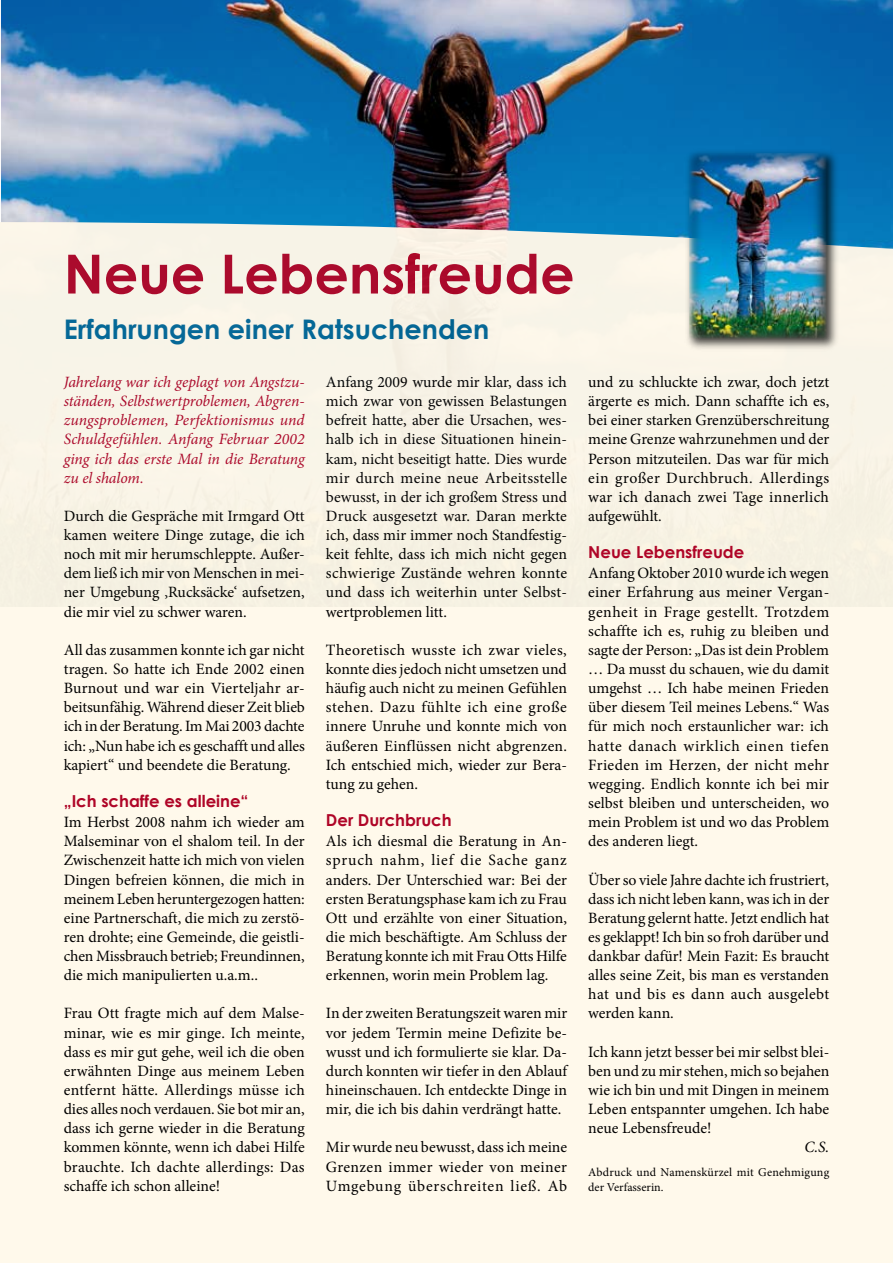
<style>
.page{position:relative;width:893px;height:1263px;background:#fff}
.page>*{position:absolute;margin:0;border:0;box-sizing:border-box;transform-origin:0 0}
.t1{font:700 54px "Century Gothic";color:#af0527}
.t2{font:700 27px "Century Gothic";color:#006696}
.t3{font:700 16.5px "Century Gothic";color:#af0527}
.t4{font:15.75px/19.2px "Minion Pro";color:#000;text-align:justify}
.t5{font:italic 15.75px/19.2px "Minion Pro";letter-spacing:-.01em;color:#af0527;text-align:justify}
.t6{font:italic 15.75px "Minion Pro";color:#000}
.t7{font:12px/14.4px "Minion Pro";letter-spacing:.015em;color:#000}
</style>
<div class="page">
<div style="left:0;top:606px;width:893px;height:657px;background:#fff9eb"></div>
<img style="left:0;top:0;width:893px;height:606px">
<div style="left:685px;top:148px;width:155px;height:203px;background:#000;opacity:.75"></div>
<img style="left:689px;top:153px;width:137px;height:185px">
<h1 class="t1" style="left:64px;top:233px;width:512px">Neue Lebensfreude</h1>
<h2 class="t2" style="left:64px;top:308px;width:427px">Erfahrungen einer Ratsuchenden</h2>
<p class="t5" style="left:64px;top:372px;width:242px">Jahrelang war ich geplagt von Angstzu&shy;ständen, Selbstwertproblemen, Abgren&shy;zungsproblemen, Perfektionismus und Schuldgefühlen. Anfang Februar 2002 ging ich das erste Mal in die Beratung zu el shalom.</p>
<p class="t4" style="left:64px;top:506px;width:243px">Durch die Gespräche mit Irmgard Ott kamen weitere Dinge zutage, die ich noch mit mir herumschleppte. Außer&shy;dem ließ ich mir von Menschen in mei&shy;ner Umgebung ‚Rucksäcke‘ aufsetzen, die mir viel zu schwer waren.</p>
<p class="t4" style="left:64px;top:640px;width:243px">All das zusammen konnte ich gar nicht tragen. So hatte ich Ende 2002 einen Burnout und war ein Vierteljahr ar&shy;beitsunfähig. Während dieser Zeit blieb ich in der Beratung. Im Mai 2003 dachte ich: „Nun habe ich es geschafft und alles kapiert“ und beendete die Beratung.</p>
<p class="t3" style="left:64px;top:788px;width:186px">„Ich schaffe es alleine“</p>
<p class="t4" style="left:64px;top:812px;width:243px">Im Herbst 2008 nahm ich wieder am Malseminar von el shalom teil. In der Zwischenzeit hatte ich mich von vielen Dingen befreien können, die mich in meinem Leben heruntergezogen hatten: eine Partnerschaft, die mich zu zerstö&shy;ren drohte; eine Gemeinde, die geistli&shy;chen Missbrauch betrieb; Freundinnen, die mich manipulierten u.a.m..</p>
<p class="t4" style="left:64px;top:1004px;width:243px">Frau Ott fragte mich auf dem Malse&shy;minar, wie es mir ginge. Ich meinte, dass es mir gut gehe, weil ich die oben erwähnten Dinge aus meinem Leben entfernt hätte. Allerdings müsse ich dies alles noch verdauen. Sie bot mir an, dass ich gerne wieder in die Beratung kommen könnte, wenn ich dabei Hilfe brauchte. Ich dachte allerdings: Das schaffe ich schon alleine!</p>
<p class="t4" style="left:326px;top:372px;width:243px">Anfang 2009 wurde mir klar, dass ich mich zwar von gewissen Belastungen befreit hatte, aber die Ursachen, wes&shy;halb ich in diese Situationen hinein&shy;kam, nicht beseitigt hatte. Dies wurde mir durch meine neue Arbeitsstelle bewusst, in der ich großem Stress und Druck ausgesetzt war. Daran merkte ich, dass mir immer noch Standfestig&shy;keit fehlte, dass ich mich nicht gegen schwierige Zustände wehren konnte und dass ich weiterhin unter Selbst&shy;wertproblemen litt.</p>
<p class="t4" style="left:326px;top:640px;width:243px">Theoretisch wusste ich zwar vieles, konnte dies jedoch nicht umsetzen und häufig auch nicht zu meinen Gefühlen stehen. Dazu fühlte ich eine große innere Unruhe und konnte mich von äußeren Einflüssen nicht abgrenzen.<br>Ich entschied mich, wieder zur Bera&shy;tung zu gehen.</p>
<p class="t3" style="left:326px;top:807px;width:127px">Der Durchbruch</p>
<p class="t4" style="left:326px;top:832px;width:243px">Als ich diesmal die Beratung in An&shy;spruch nahm, lief die Sache ganz anders. Der Unterschied war: Bei der ersten Beratungsphase kam ich zu Frau Ott und erzählte von einer Situation, die mich beschäftigte. Am Schluss der Beratung konnte ich mit Frau Otts Hilfe erkennen, worin mein Problem lag.</p>
<p class="t4" style="left:326px;top:1004px;width:243px">In der zweiten Beratungszeit waren mir vor jedem Termin meine Defizite be&shy;wusst und ich formulierte sie klar. Da&shy;durch konnten wir tiefer in den Ablauf hineinschauen. Ich entdeckte Dinge in mir, die ich bis dahin verdrängt hatte.</p>
<p class="t4" style="left:326px;top:1138px;width:243px">Mir wurde neu bewusst, dass ich meine Grenzen immer wieder von meiner Umgebung überschreiten ließ. Ab</p>
<p class="t4" style="left:588px;top:372px;width:243px">und zu schluckte ich zwar, doch jetzt ärgerte es mich. Dann schaffte ich es, bei einer starken Grenzüberschreitung meine Grenze wahrzunehmen und der Person mitzuteilen. Das war für mich ein großer Durchbruch. Allerdings war ich danach zwei Tage innerlich aufgewühlt.</p>
<p class="t3" style="left:588px;top:539px;width:158px">Neue Lebensfreude</p>
<p class="t4" style="left:588px;top:564px;width:243px">Anfang Oktober 2010 wurde ich wegen einer Erfahrung aus meiner Vergan&shy;genheit in Frage gestellt. Trotzdem schaffte ich es, ruhig zu bleiben und sagte der Person: „Das ist dein Problem … Da musst du schauen, wie du damit umgehst … Ich habe meinen Frieden über diesem Teil meines Lebens.“ Was für mich noch erstaunlicher war: ich hatte danach wirklich einen tiefen Frieden im Herzen, der nicht mehr wegging. Endlich konnte ich bei mir selbst bleiben und unterscheiden, wo mein Problem ist und wo das Problem des anderen liegt.</p>
<p class="t4" style="left:588px;top:870px;width:243px">Über so viele Jahre dachte ich frustriert, dass ich nicht leben kann, was ich in der Beratung gelernt hatte. Jetzt endlich hat es geklappt! Ich bin so froh darüber und dankbar dafür! Mein Fazit: Es braucht alles seine Zeit, bis man es verstanden hat und bis es dann auch ausgelebt werden kann.</p>
<p class="t4" style="left:588px;top:1042px;width:243px">Ich kann jetzt besser bei mir selbst blei&shy;ben und zu mir stehen, mich so bejahen wie ich bin und mit Dingen in meinem Leben entspannter umgehen. Ich habe neue Lebensfreude!</p>
<p class="t6" style="left:804px;top:1136px;width:26px">C.S.</p>
<p class="t7" style="left:588px;top:1165px;width:242px">Abdruck und Namenskürzel mit Genehmigung der Verfasserin.</p>
</div>
